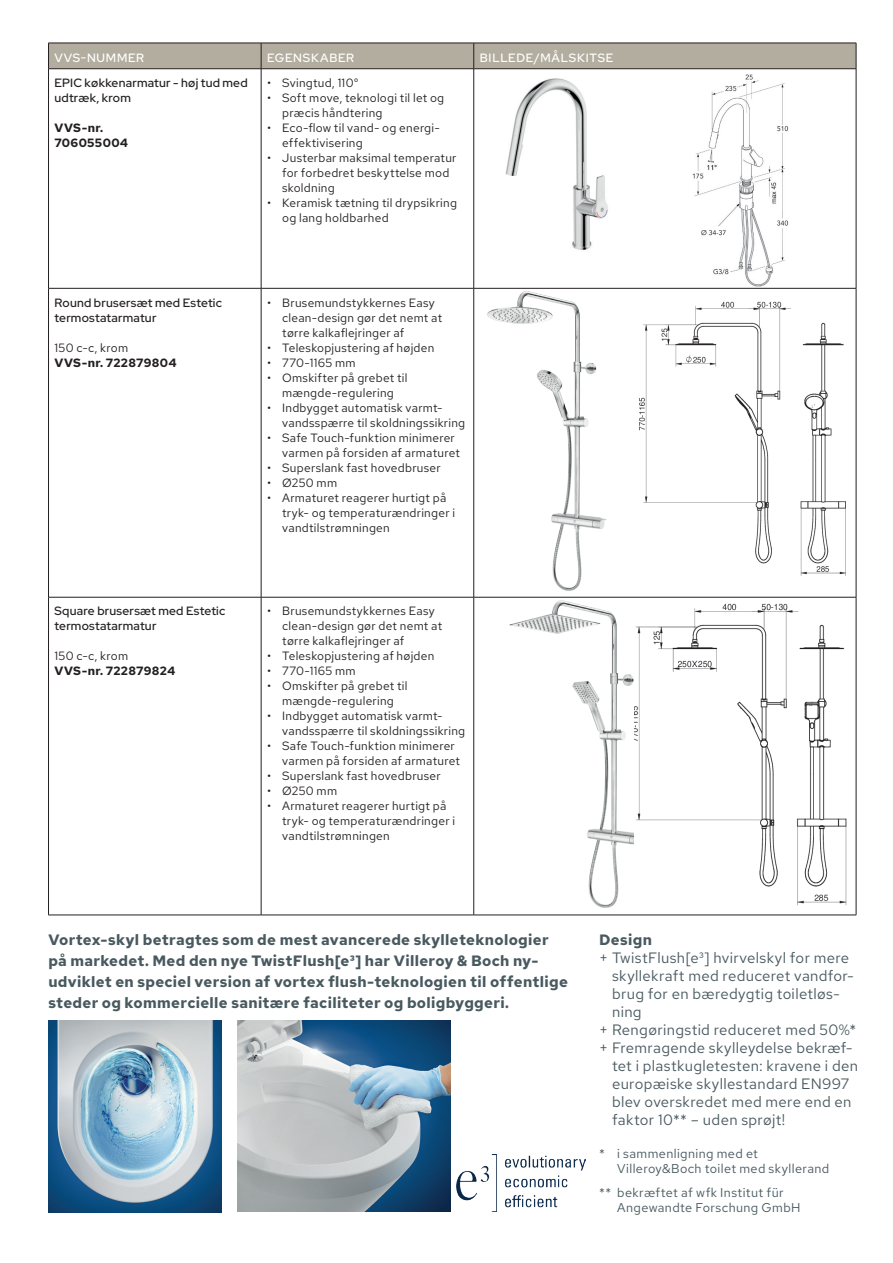
<style>
.page{position:relative;width:893px;height:1263px;background:#fff}
.page>*{position:absolute;margin:0;border:0;box-sizing:border-box;transform-origin:0 0}
.t1{font:15px "Red Hat Text";letter-spacing:.02em;color:#48595f}
.t2{font:700 15px/21px "Red Hat Text";letter-spacing:.02em;color:#48595f}
.t3{font:12.75px/15px "Red Hat Text";letter-spacing:.03em;color:#48595f}
.t4{font:12px/15px "Red Hat Text";letter-spacing:.02em;color:#231f20}
.t5{font:600 12px/15px "Red Hat Display";letter-spacing:.02em;color:#231f20}
.t6{font:700 12px/15px "Red Hat Text";letter-spacing:.025em;color:#231f20}
.t7{font:600 12px "Red Hat Display";letter-spacing:.06em;color:#fff}
.t8{font:italic 300 11.1px "Avenir";color:#7b7d80}
.t9{font:8.7px "Tahoma";color:#000001}
.t10{font:7.5px "Tahoma";color:#000001}
.t11{font:5.1px "Tahoma";color:#000001}
.s1{font-weight:400}
</style>
<div class="page">
<div style="left:48px;top:43px;width:809px;height:26px;background:#b2ad9e"></div>
<hr style="left:48px;top:68px;width:213px;height:1px;background:#231f20">
<hr style="left:48px;top:69px;width:1px;height:219px;background:#231f20">
<hr style="left:261px;top:68px;width:213px;height:1px;background:#231f20">
<hr style="left:261px;top:69px;width:1px;height:219px;background:#231f20">
<hr style="left:474px;top:68px;width:382px;height:1px;background:#231f20">
<hr style="left:473px;top:69px;width:1px;height:219px;background:#231f20">
<hr style="left:856px;top:69px;width:1px;height:219px;background:#231f20">
<hr style="left:48px;top:288px;width:213px;height:1px;background:#231f20">
<hr style="left:48px;top:288px;width:1px;height:309px;background:#231f20">
<hr style="left:261px;top:288px;width:213px;height:1px;background:#231f20">
<hr style="left:261px;top:288px;width:1px;height:309px;background:#231f20">
<hr style="left:474px;top:288px;width:382px;height:1px;background:#231f20">
<hr style="left:473px;top:288px;width:1px;height:309px;background:#231f20">
<hr style="left:856px;top:288px;width:1px;height:309px;background:#231f20">
<hr style="left:48px;top:597px;width:213px;height:1px;background:#231f20">
<hr style="left:48px;top:597px;width:1px;height:318px;background:#231f20">
<hr style="left:261px;top:597px;width:213px;height:1px;background:#231f20">
<hr style="left:261px;top:597px;width:1px;height:318px;background:#231f20">
<hr style="left:474px;top:597px;width:382px;height:1px;background:#231f20">
<hr style="left:473px;top:597px;width:1px;height:318px;background:#231f20">
<hr style="left:856px;top:597px;width:1px;height:318px;background:#231f20">
<hr style="left:48px;top:915px;width:213px;height:1px;background:#231f20">
<hr style="left:261px;top:915px;width:213px;height:1px;background:#231f20">
<hr style="left:474px;top:915px;width:382px;height:1px;background:#231f20">
<img style="left:505px;top:78px;width:103px;height:172px">
<img style="left:487px;top:291px;width:120px;height:300px">
<img style="left:509px;top:600px;width:125px;height:308px">
<img style="left:639px;top:301px;width:207px;height:275px">
<img style="left:634px;top:603px;width:213px;height:303px">
<img style="left:693px;top:74px;width:96px;height:213px">
<img style="left:48px;top:1020px;width:174px;height:192px">
<img style="left:456px;top:1154px;width:129px;height:57px">
<img style="left:237px;top:1020px;width:214px;height:192px">
<p class="t7" style="left:55px;top:50px;width:91px">VVS-NUMMER</p>
<p class="t7" style="left:267px;top:50px;width:89px">EGENSKABER</p>
<p class="t7" style="left:480px;top:50px;width:135px">BILLEDE/MÅLSKITSE</p>
<p class="t5" style="left:55px;top:75px;width:195px">EPIC køkkenarmatur - høj tud med udtræk, krom</p>
<p class="t6" style="left:55px;top:120px;width:75px">VVS-nr.<br>706055004</p>
<p class="t4" style="left:267px;top:75px;width:93px">• Svingtud, 110°</p>
<p class="t4" style="left:282px;top:90px;width:164px;text-indent:-15px">• Soft move, teknologi til let og præcis håndtering</p>
<p class="t4" style="left:282px;top:120px;width:159px;text-indent:-15px">• Eco-flow til vand- og energi&shy;effektivisering</p>
<p class="t4" style="left:282px;top:150px;width:176px;text-indent:-15px">• Justerbar maksimal temperatur for forbedret beskyttelse mod skoldning</p>
<p class="t4" style="left:282px;top:195px;width:176px;text-indent:-15px">• Keramisk tætning til drypsikring og lang holdbarhed</p>
<p class="t5" style="left:55px;top:295px;width:169px">Round brusersæt med Estetic termostatarmatur</p>
<p class="t6" style="left:55px;top:340px;width:124px"><span class="s1">150 c-c, krom<br></span>VVS-nr. 722879804</p>
<p class="t9" style="left:70px;top:312px;width:16px">410</p>
<p class="t9" style="left:94px;top:354px;width:11px">55</p>
<p class="t5" style="left:55px;top:603px;width:172px">Square brusersæt med Estetic termostatarmatur</p>
<p class="t6" style="left:55px;top:648px;width:122px"><span class="s1">150 c-c, krom<br></span>VVS-nr. 722879824</p>
<p class="t8" style="left:114px;top:611px;width:4px">(</p>
<p class="t4" style="left:282px;top:295px;width:162px;text-indent:-15px">• Brusemundstykkernes Easy clean-design gør det nemt at tørre kalkaflejringer af</p>
<p class="t4" style="left:267px;top:340px;width:169px">• Teleskopjustering af højden</p>
<p class="t4" style="left:267px;top:355px;width:90px">• 770-1165 mm</p>
<p class="t4" style="left:267px;top:370px;width:142px;text-align:center">• Omskifter på grebet til mængde-regulering</p>
<p class="t4" style="left:282px;top:400px;width:185px;text-indent:-15px">• Indbygget automatisk varmt&shy;vandsspærre til skoldningssikring</p>
<p class="t4" style="left:282px;top:430px;width:179px;text-indent:-15px">• Safe Touch-funktion minimerer varmen på forsiden af armaturet</p>
<p class="t4" style="left:267px;top:460px;width:175px">• Superslank fast hovedbruser</p>
<p class="t4" style="left:267px;top:475px;width:72px">• Ø250 mm</p>
<p class="t4" style="left:282px;top:490px;width:174px;text-indent:-15px">• Armaturet reagerer hurtigt på tryk- og temperaturændringer i vandtilstrømningen</p>
<p class="t4" style="left:282px;top:603px;width:162px;text-indent:-15px">• Brusemundstykkernes Easy clean-design gør det nemt at tørre kalkaflejringer af</p>
<p class="t4" style="left:267px;top:648px;width:169px">• Teleskopjustering af højden</p>
<p class="t4" style="left:267px;top:663px;width:90px">• 770-1165 mm</p>
<p class="t4" style="left:267px;top:678px;width:142px;text-align:center">• Omskifter på grebet til mængde-regulering</p>
<p class="t4" style="left:282px;top:708px;width:185px;text-indent:-15px">• Indbygget automatisk varmt&shy;vandsspærre til skoldningssikring</p>
<p class="t4" style="left:282px;top:738px;width:179px;text-indent:-15px">• Safe Touch-funktion minimerer varmen på forsiden af armaturet</p>
<p class="t4" style="left:267px;top:768px;width:175px">• Superslank fast hovedbruser</p>
<p class="t4" style="left:267px;top:783px;width:72px">• Ø250 mm</p>
<p class="t4" style="left:282px;top:798px;width:174px;text-indent:-15px">• Armaturet reagerer hurtigt på tryk- og temperaturændringer i vandtilstrømningen</p>
<p class="t2" style="left:48px;top:929px;width:521px">Vortex-skyl betragtes som de mest avancerede skylleteknologier på markedet. Med den nye TwistFlush[e³] har Villeroy &amp; Boch ny&shy;udviklet en speciel version af vortex flush-teknologien til offentlige steder og kommercielle sanitære faciliteter og boligbyggeri.</p>
<p class="t10" style="left:50px;top:938px;width:41px">Architectura</p>
<p class="t11" style="left:60px;top:962px;width:40px">V03 / 12.05.2021</p>
<p class="t2" style="left:599px;top:928px;width:54px">Design</p>
<p class="t1" style="left:599px;top:947px;width:251px">+ TwistFlush[e³] hvirvelskyl for mere</p>
<p class="t1" style="left:612px;top:965px;width:243px">skyllekraft med reduceret vandfor-</p>
<p class="t1" style="left:612px;top:983px;width:229px">brug for en bæredygtig toiletløs-</p>
<p class="t1" style="left:612px;top:1001px;width:31px">ning</p>
<p class="t1" style="left:599px;top:1019px;width:258px">+ Rengøringstid reduceret med 50%*</p>
<p class="t1" style="left:599px;top:1037px;width:255px">+ Fremragende skylleydelse bekræf-</p>
<p class="t1" style="left:612px;top:1055px;width:248px">tet i plastkugletesten: kravene i den</p>
<p class="t1" style="left:612px;top:1073px;width:239px">europæiske skyllestandard EN997</p>
<p class="t1" style="left:612px;top:1091px;width:241px">blev overskredet med mere end en</p>
<p class="t1" style="left:612px;top:1109px;width:175px">faktor 10** – uden sprøjt!</p>
<p class="t3" style="left:617px;top:1145px;width:214px;text-indent:-18px">* i sammenligning med et<br>Villeroy&amp;Boch toilet med skyllerand</p>
<p class="t3" style="left:617px;top:1184px;width:185px;text-indent:-18px">** bekræftet af wfk Institut für<br>Angewandte Forschung GmbH</p>
</div>
